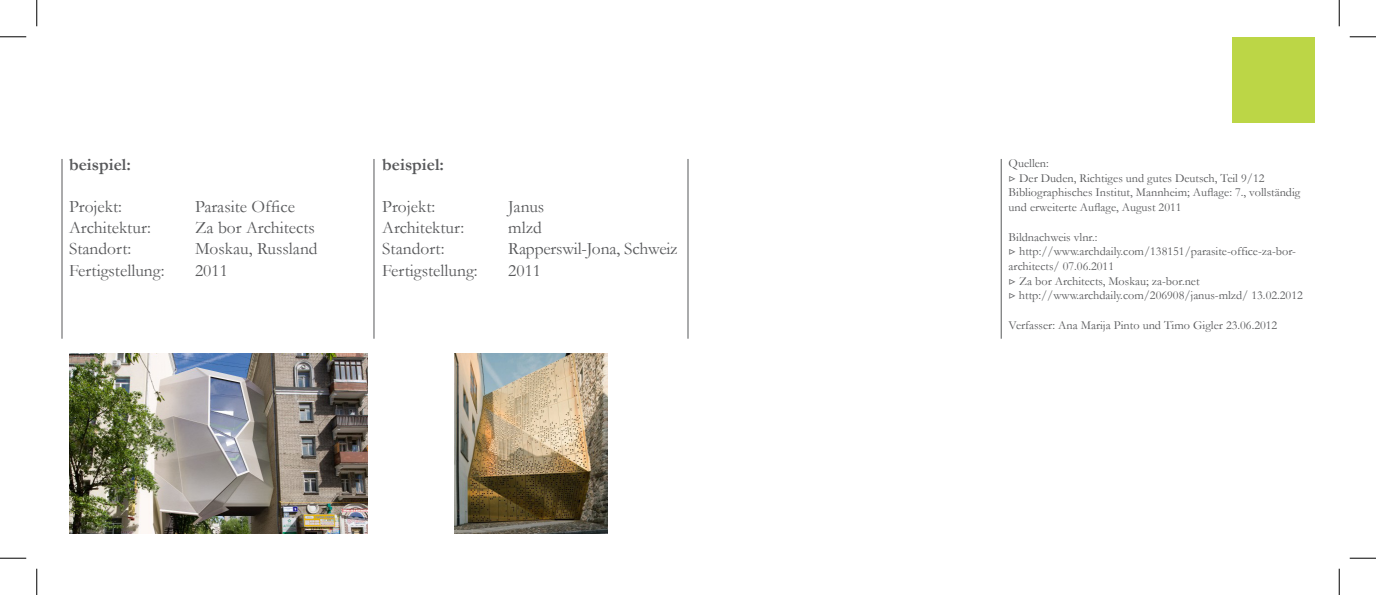
<style>
.page{position:relative;width:1376px;height:595px;background:#fff}
.page>*{position:absolute;margin:0;border:0;box-sizing:border-box;transform-origin:0 0}
.t1{font:17.5px "Garamond";color:#57585a}
.t2{font:700 17.5px "Garamond";color:#57585a}
.t3{font:12.25px/14.7px "Garamond";color:#57585a}
.s1{font-family:"Minion Pro"}
</style>
<div class="page">
<hr style="left:62px;top:159px;width:1px;height:179px;background:#57585a">
<hr style="left:373px;top:159px;width:1px;height:179px;background:#57585a">
<hr style="left:687px;top:159px;width:1px;height:179px;background:#57585a">
<hr style="left:1001px;top:159px;width:1px;height:179px;background:#57585a">
<div style="left:1232px;top:37px;width:82px;height:85px;background:#bcd646"></div>
<img style="left:69px;top:353px;width:298px;height:180px">
<img style="left:455px;top:353px;width:152px;height:180px">
<svg style="left:0;top:36px;width:26px;height:1px"></svg>
<svg style="left:1349px;top:36px;width:27px;height:1px"></svg>
<svg style="left:0;top:557px;width:26px;height:1px"></svg>
<svg style="left:1349px;top:557px;width:27px;height:1px"></svg>
<svg style="left:36px;top:0;width:1px;height:26px"></svg>
<svg style="left:36px;top:568px;width:1px;height:26px"></svg>
<svg style="left:1339px;top:0;width:1px;height:26px"></svg>
<svg style="left:1339px;top:568px;width:1px;height:26px"></svg>
<p class="t2" style="left:69px;top:154px;width:63px">beispiel:</p>
<p class="t1" style="left:69px;top:196px;width:55px">Projekt:</p>
<p class="t1" style="left:195px;top:196px;width:101px">Parasite Office</p>
<p class="t1" style="left:69px;top:217px;width:84px">Architektur:</p>
<p class="t1" style="left:195px;top:217px;width:121px">Za bor Architects</p>
<p class="t1" style="left:69px;top:238px;width:64px">Standort:</p>
<p class="t1" style="left:195px;top:238px;width:124px">Moskau, Russland</p>
<p class="t1" style="left:69px;top:259px;width:97px">Fertigstellung:</p>
<p class="t1" style="left:195px;top:259px;width:34px">2011</p>
<p class="t2" style="left:382px;top:154px;width:63px">beispiel:</p>
<p class="t1" style="left:382px;top:196px;width:55px">Projekt:</p>
<p class="t1" style="left:508px;top:196px;width:38px">Janus</p>
<p class="t1" style="left:382px;top:217px;width:84px">Architektur:</p>
<p class="t1" style="left:508px;top:217px;width:35px">mlzd</p>
<p class="t1" style="left:382px;top:238px;width:64px">Standort:</p>
<p class="t1" style="left:508px;top:238px;width:171px">Rapperswil-Jona, Schweiz</p>
<p class="t1" style="left:382px;top:259px;width:97px">Fertigstellung:</p>
<p class="t1" style="left:508px;top:259px;width:34px">2011</p>
<p class="t3" style="left:1008px;top:155px;width:42px">Quellen:</p>
<p class="t3" style="left:1008px;top:170px;width:257px"><span class="s1">▷</span> Der Duden, Richtiges und gutes Deutsch, Teil 9/12</p>
<p class="t3" style="left:1008px;top:185px;width:293px">Bibliographisches Institut, Mannheim; Auflage: 7., vollständig und erweiterte Auflage, August 2011</p>
<p class="t3" style="left:1008px;top:229px;width:90px">Bildnachweis vlnr.:</p>
<p class="t3" style="left:1008px;top:244px;width:289px"><span class="s1">▷</span> http://www.archdaily.com/138151/parasite-office-za-bor&shy;architects/ 07.06.2011</p>
<p class="t3" style="left:1008px;top:273px;width:192px"><span class="s1">▷</span> Za bor Architects, Moskau; za-bor.net</p>
<p class="t3" style="left:1008px;top:288px;width:296px"><span class="s1">▷</span> http://www.archdaily.com/206908/janus-mlzd/ 13.02.2012</p>
<p class="t3" style="left:1008px;top:317px;width:270px">Verfasser: Ana Marija Pinto und Timo Gigler 23.06.2012</p>
</div>
